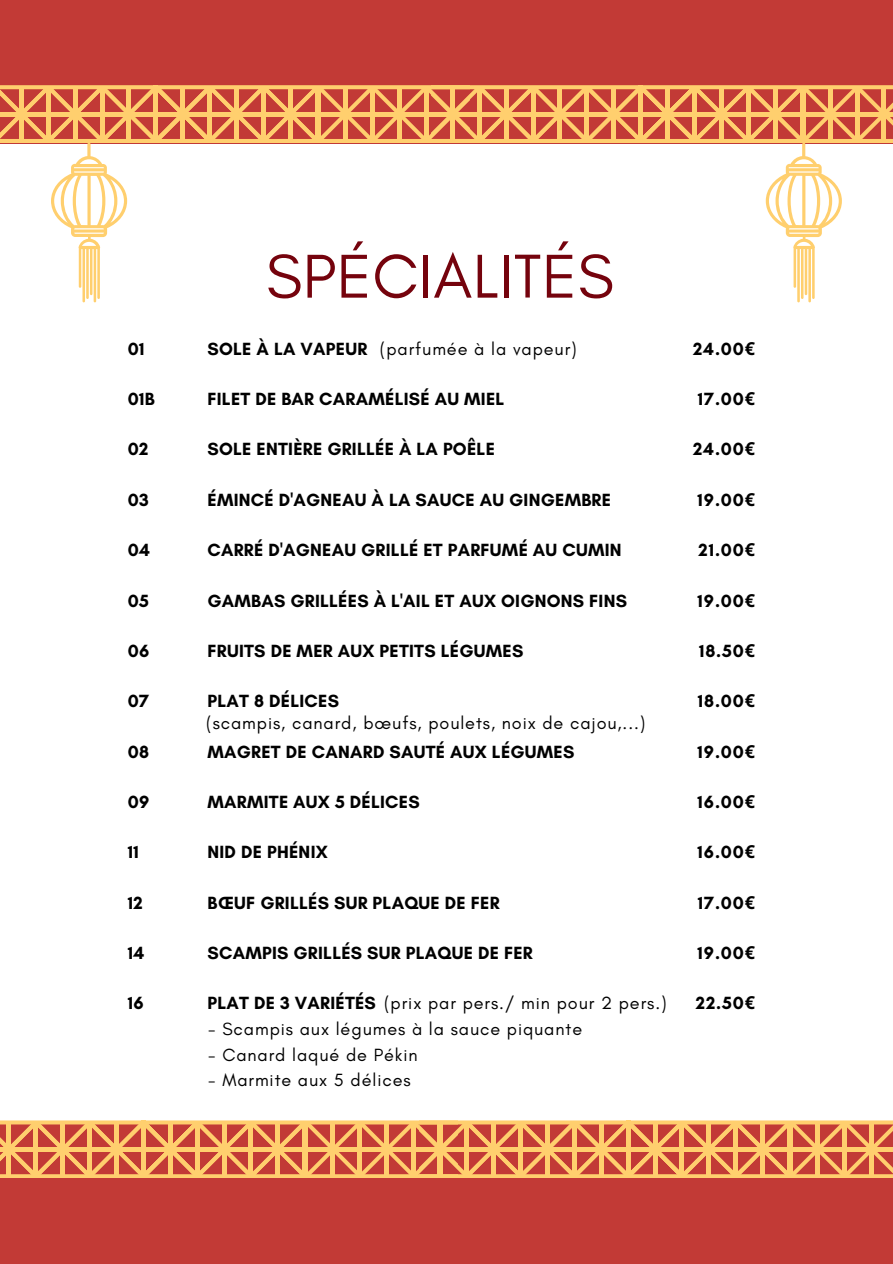
<style>
.page{position:relative;width:893px;height:1264px;background:#fff}
.page>*{position:absolute;margin:0;border:0;box-sizing:border-box;transform-origin:0 0}
.t1{font:63px "Glacial Indifference";letter-spacing:.01em;color:#75030d}
.t2{font:700 18px "Glacial Indifference";letter-spacing:.015em;color:#000}
.t3{font:18px "Glacial Indifference";letter-spacing:.05em;color:#000}
.s1{font-family:"Noto Sans"}
</style>
<div class="page">
<div style="left:0;top:0;width:892px;height:143px;background:#c23a36"></div>
<svg style="left:0;top:85px;width:892px;height:217px"></svg>
<hr style="left:611px;top:89px;width:4px;height:51px;background:#ffcf6e">
<div style="left:0;top:1121px;width:892px;height:142px;background:#c23a36"></div>
<svg style="left:0;top:1120px;width:892px;height:57px"></svg>
<hr style="left:599px;top:1124px;width:4px;height:51px;background:#ffcf6e">
<p class="t2" style="left:128px;top:337px;width:18px">01</p>
<p class="t2" style="left:128px;top:388px;width:28px">01B</p>
<p class="t2" style="left:128px;top:438px;width:22px">02</p>
<p class="t2" style="left:128px;top:488px;width:23px">03</p>
<p class="t2" style="left:128px;top:539px;width:24px">04</p>
<p class="t2" style="left:128px;top:589px;width:23px">05</p>
<p class="t2" style="left:128px;top:639px;width:23px">06</p>
<p class="t2" style="left:128px;top:690px;width:23px">07</p>
<p class="t2" style="left:128px;top:740px;width:23px">08</p>
<p class="t2" style="left:128px;top:790px;width:23px">09</p>
<p class="t2" style="left:128px;top:841px;width:13px">11</p>
<p class="t2" style="left:128px;top:891px;width:16px">12</p>
<p class="t2" style="left:128px;top:941px;width:18px">14</p>
<p class="t2" style="left:128px;top:992px;width:17px">16</p>
<p class="t1" style="left:266px;top:238px;width:349px">SPÉCIALITÉS</p>
<p class="t2" style="left:207px;top:337px;width:161px">SOLE À LA VAPEUR</p>
<p class="t2" style="left:207px;top:388px;width:298px">FILET DE BAR CARAMÉLISÉ AU MIEL</p>
<p class="t2" style="left:207px;top:438px;width:289px">SOLE ENTIÈRE GRILLÉE À LA POÊLE</p>
<p class="t2" style="left:207px;top:488px;width:405px">ÉMINCÉ D'AGNEAU À LA SAUCE AU GINGEMBRE</p>
<p class="t2" style="left:207px;top:539px;width:415px">CARRÉ D'AGNEAU GRILLÉ ET PARFUMÉ AU CUMIN</p>
<p class="t2" style="left:207px;top:589px;width:421px">GAMBAS GRILLÉES À L'AIL ET AUX OIGNONS FINS</p>
<p class="t2" style="left:207px;top:639px;width:317px">FRUITS DE MER AUX PETITS LÉGUMES</p>
<p class="t2" style="left:207px;top:690px;width:133px">PLAT 8 DÉLICES</p>
<p class="t2" style="left:207px;top:740px;width:368px">MAGRET DE CANARD SAUTÉ AUX LÉGUMES</p>
<p class="t2" style="left:207px;top:790px;width:214px">MARMITE AUX 5 DÉLICES</p>
<p class="t2" style="left:207px;top:841px;width:122px">NID DE PHÉNIX</p>
<p class="t2" style="left:207px;top:891px;width:293px">BŒUF GRILLÉS SUR PLAQUE DE FER</p>
<p class="t2" style="left:207px;top:941px;width:327px">SCAMPIS GRILLÉS SUR PLAQUE DE FER</p>
<p class="t2" style="left:207px;top:992px;width:170px">PLAT DE 3 VARIÉTÉS</p>
<p class="t3" style="left:380px;top:338px;width:198px">(parfumée à la vapeur)</p>
<p class="t3" style="left:206px;top:711px;width:440px">(scampis, canard, bœufs, poulets, noix de cajou,...)</p>
<p class="t3" style="left:384px;top:991px;width:284px">(prix par pers./ min pour 2 pers.)</p>
<p class="t3" style="left:208px;top:1017px;width:375px">- Scampis aux légumes à la sauce piquante</p>
<p class="t3" style="left:208px;top:1043px;width:211px">- Canard laqué de Pékin</p>
<p class="t3" style="left:208px;top:1069px;width:204px">- Marmite aux 5 délices</p>
<p class="t2" style="left:693px;top:337px;width:64px">24.00<span class="s1">€</span></p>
<p class="t2" style="left:698px;top:388px;width:59px">17.00<span class="s1">€</span></p>
<p class="t2" style="left:693px;top:438px;width:64px">24.00<span class="s1">€</span></p>
<p class="t2" style="left:697px;top:488px;width:59px">19.00<span class="s1">€</span></p>
<p class="t2" style="left:698px;top:539px;width:58px">21.00<span class="s1">€</span></p>
<p class="t2" style="left:697px;top:589px;width:59px">19.00<span class="s1">€</span></p>
<p class="t2" style="left:699px;top:639px;width:58px">18.50<span class="s1">€</span></p>
<p class="t2" style="left:697px;top:690px;width:59px">18.00<span class="s1">€</span></p>
<p class="t2" style="left:697px;top:740px;width:59px">19.00<span class="s1">€</span></p>
<p class="t2" style="left:697px;top:790px;width:59px">16.00<span class="s1">€</span></p>
<p class="t2" style="left:697px;top:841px;width:59px">16.00<span class="s1">€</span></p>
<p class="t2" style="left:698px;top:891px;width:59px">17.00<span class="s1">€</span></p>
<p class="t2" style="left:697px;top:941px;width:59px">19.00<span class="s1">€</span></p>
<p class="t2" style="left:695px;top:992px;width:61px">22.50<span class="s1">€</span></p>
</div>
